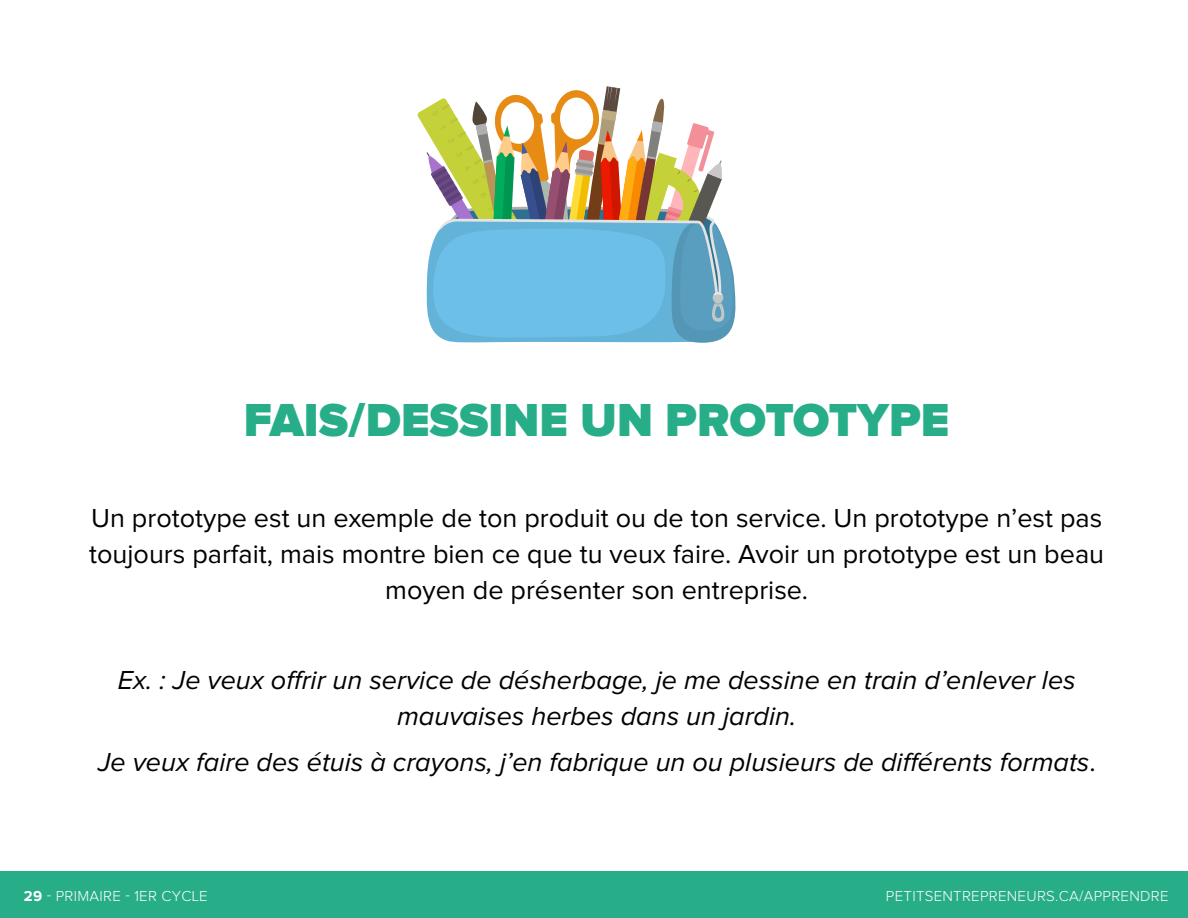
<style>
.page{position:relative;width:1188px;height:918px;background:#fff}
.page>*{position:absolute;margin:0;border:0;box-sizing:border-box;transform-origin:0 0}
.texte_courant{font:900 48px "Proxima Nova";color:#27ae88}
.texte_courant-2{font:27px/36px "Proxima Nova";color:#000;text-align:center}
.texte_courant-3{font:italic 27px/36px "Proxima Nova";color:#000;text-align:center}
.titre_orange{font:300 15px "Proxima Nova";letter-spacing:.02em;color:#fff}
.s1{font-style:normal}
.s2{font-weight:700}
</style>
<div class="page">
<div style="left:0;top:872px;width:1188px;height:46px;background:#27ae88"></div>
<svg style="left:417px;top:86px;width:319px;height:257px"></svg>
<p class="texte_courant" style="left:244px;top:398px;width:707px">FAIS/DESSINE UN PROTOTYPE</p>
<p class="texte_courant-2" style="left:89px;top:501px;width:1016px">Un prototype est un exemple de ton produit ou de ton service. Un prototype n’est pas toujours parfait, mais montre bien ce que tu veux faire. Avoir un prototype est un beau moyen de présenter son entreprise.</p>
<p class="texte_courant-3" style="left:118px;top:664px;width:960px">Ex. : Je veux offrir un service de désherbage, je me dessine en train d’enlever les mauvaises herbes dans un jardin.</p>
<p class="texte_courant-3" style="left:98px;top:745px;width:1000px">Je veux faire des étuis à crayons, j’en fabrique un ou plusieurs de différents formats<span class="s1">.</span></p>
<p class="titre_orange" style="left:24px;top:889px;width:185px"><span class="s2">29</span> - PRIMAIRE - 1ER CYCLE</p>
<p class="titre_orange" style="left:886px;top:889px;width:284px">PETITSENTREPRENEURS.CA/APPRENDRE</p>
</div>
